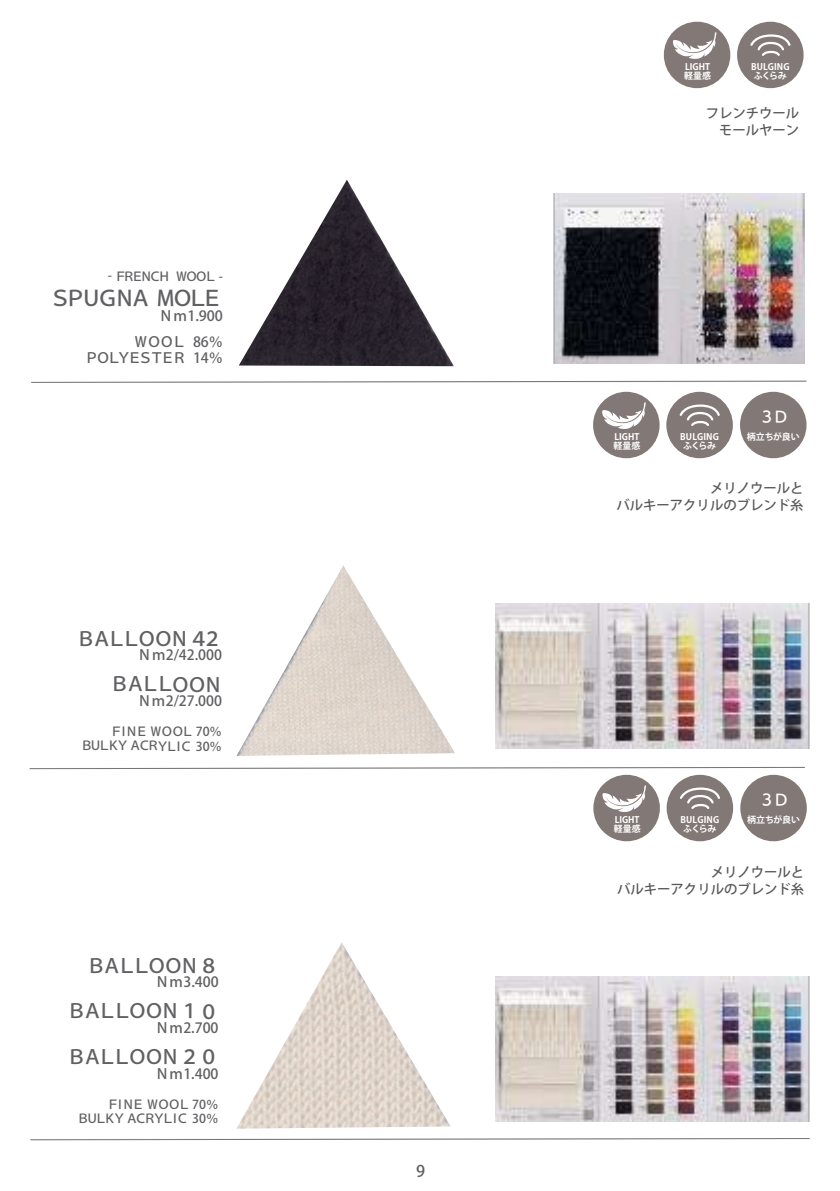
<style>
.page{position:relative;width:840px;height:1191px;background:#fff}
.page>*{position:absolute;margin:0;border:0;box-sizing:border-box;transform-origin:0 0}
.t1{font:500 21.2px "Koz Go Pr 6 N";letter-spacing:-.25em;color:#616164}
.t2{font:500 19.4px "Koz Go Pr 6 N";letter-spacing:-.2em;color:#616164}
.t3{font:500 16px "Koz Go Pr 6 N";color:#616164}
.t4{font:14.4px "UD Kakugo Large Pr 6 N DB";color:#fff}
.t5{font:500 14px/26.4px "Koz Go Pr 6 N";color:#616164;text-align:right}
.t6{font:500 14px "Koz Go Pr 6 N";letter-spacing:-.2em;color:#616164}
.t7{font:500 13.4px/17.2px "Koz Go Pr 6 N";color:#57585a;text-align:right}
.t8{font:500 12.4px/14px "Koz Go Pr 6 N";letter-spacing:-.26em;color:#616164;text-align:right}
.t9{font:700 9px/9.6px "Koz Go Pr 6 N";color:#fff}
</style>
<div class="page">
<div style="left:663px;top:22px;width:67px;height:66px;background:#827875;border-radius:50%"></div>
<svg style="left:672px;top:32px;width:44px;height:27px"></svg>
<div style="left:736px;top:22px;width:67px;height:66px;background:#827875;border-radius:50%"></div>
<svg style="left:750px;top:34px;width:41px;height:22px"></svg>
<div style="left:592px;top:392px;width:67px;height:66px;background:#827875;border-radius:50%"></div>
<svg style="left:602px;top:402px;width:43px;height:27px"></svg>
<div style="left:666px;top:392px;width:66px;height:66px;background:#827875;border-radius:50%"></div>
<svg style="left:679px;top:404px;width:41px;height:22px"></svg>
<div style="left:739px;top:392px;width:67px;height:66px;background:#827875;border-radius:50%"></div>
<div style="left:593px;top:775px;width:66px;height:66px;background:#827875;border-radius:50%"></div>
<svg style="left:602px;top:785px;width:43px;height:27px"></svg>
<div style="left:666px;top:775px;width:66px;height:66px;background:#827875;border-radius:50%"></div>
<svg style="left:680px;top:787px;width:40px;height:22px"></svg>
<div style="left:739px;top:775px;width:67px;height:66px;background:#827875;border-radius:50%"></div>
<img style="left:553px;top:194px;width:250px;height:169px">
<img style="left:495px;top:604px;width:315px;height:145px">
<img style="left:495px;top:976px;width:315px;height:145px">
<img style="left:238px;top:180px;width:215px;height:186px">
<img style="left:236px;top:566px;width:219px;height:190px">
<img style="left:237px;top:942px;width:213px;height:186px">
<svg style="left:31px;top:380px;width:775px;height:3px"></svg>
<svg style="left:29px;top:767px;width:775px;height:2px"></svg>
<svg style="left:30px;top:1138px;width:779px;height:2px"></svg>
<h3 class="t8" style="left:108px;top:269px;width:117px">- ＦＲＥＮＣＨＷＯＯＬ -</h3>
<h1 class="t1" style="left:50px;top:286px;width:175px">ＳＰＵＧＮＡ ＭＯＬＥ</h1>
<h3 class="t5" style="left:134px;top:303px;width:91px">Ｎｍ1.900<br>ＷＯＯＬ 86％</h3>
<h3 class="t6" style="left:85px;top:350px;width:140px">ＰＯＬＹＥＳＴＥＲ 1 4％</h3>
<h2 class="t2" style="left:76px;top:627px;width:147px">ＢＡＬＬＯＯＮ４２</h2>
<h3 class="t5" style="left:137px;top:642px;width:86px">Ｎｍ2/42.000</h3>
<h2 class="t2" style="left:110px;top:673px;width:114px">ＢＡＬＬＯＯＮ</h2>
<h3 class="t5" style="left:137px;top:688px;width:86px">Ｎｍ2/27.000</h3>
<h3 class="t8" style="left:81px;top:725px;width:143px">ＦＩＮＥ ＷＯＯＬ 70％<br>ＢＵＬＫＹ ＡＣＲＹＬＩＣ 30％</h3>
<h2 class="t2" style="left:87px;top:954px;width:133px">ＢＡＬＬＯＯＮ８</h2>
<h3 class="t5" style="left:155px;top:969px;width:65px">Ｎｍ3.400</h3>
<h2 class="t2" style="left:67px;top:1000px;width:153px">ＢＡＬＬＯＯＮ１０</h2>
<h3 class="t5" style="left:155px;top:1015px;width:65px">Ｎｍ2.700</h3>
<h2 class="t2" style="left:67px;top:1046px;width:153px">ＢＡＬＬＯＯＮ２０</h2>
<h3 class="t5" style="left:155px;top:1061px;width:65px">Ｎｍ1.400</h3>
<h3 class="t8" style="left:77px;top:1098px;width:143px">ＦＩＮＥ ＷＯＯＬ 70％<br>ＢＵＬＫＹ ＡＣＲＹＬＩＣ 30％</h3>
<h3 class="t3" style="left:416px;top:1161px;width:10px">9</h3>
<p class="t9" style="left:683px;top:62px;width:28px">LIGHT軽量感</p>
<p class="t9" style="left:750px;top:62px;width:40px;text-align:center">BULGINGふくらみ</p>
<h3 class="t7" style="left:705px;top:104px;width:95px">フレンチウールモールヤーン</h3>
<h3 class="t4" style="left:758px;top:408px;width:29px">３D</h3>
<p class="t9" style="left:613px;top:432px;width:28px">LIGHT軽量感</p>
<p class="t9" style="left:680px;top:432px;width:40px;text-align:center">BULGINGふくらみ</p>
<p class="t9" style="left:746px;top:432px;width:54px">柄立ちが良い</p>
<h3 class="t7" style="left:616px;top:479px;width:188px">メリノウールと<br>バルキーアクリルのブレンド糸</h3>
<h3 class="t4" style="left:759px;top:791px;width:29px">３D</h3>
<p class="t9" style="left:613px;top:815px;width:28px">LIGHT軽量感</p>
<p class="t9" style="left:680px;top:815px;width:40px;text-align:center">BULGINGふくらみ</p>
<p class="t9" style="left:746px;top:815px;width:54px">柄立ちが良い</p>
<h3 class="t7" style="left:616px;top:863px;width:188px">メリノウールと<br>バルキーアクリルのブレンド糸</h3>
</div>
